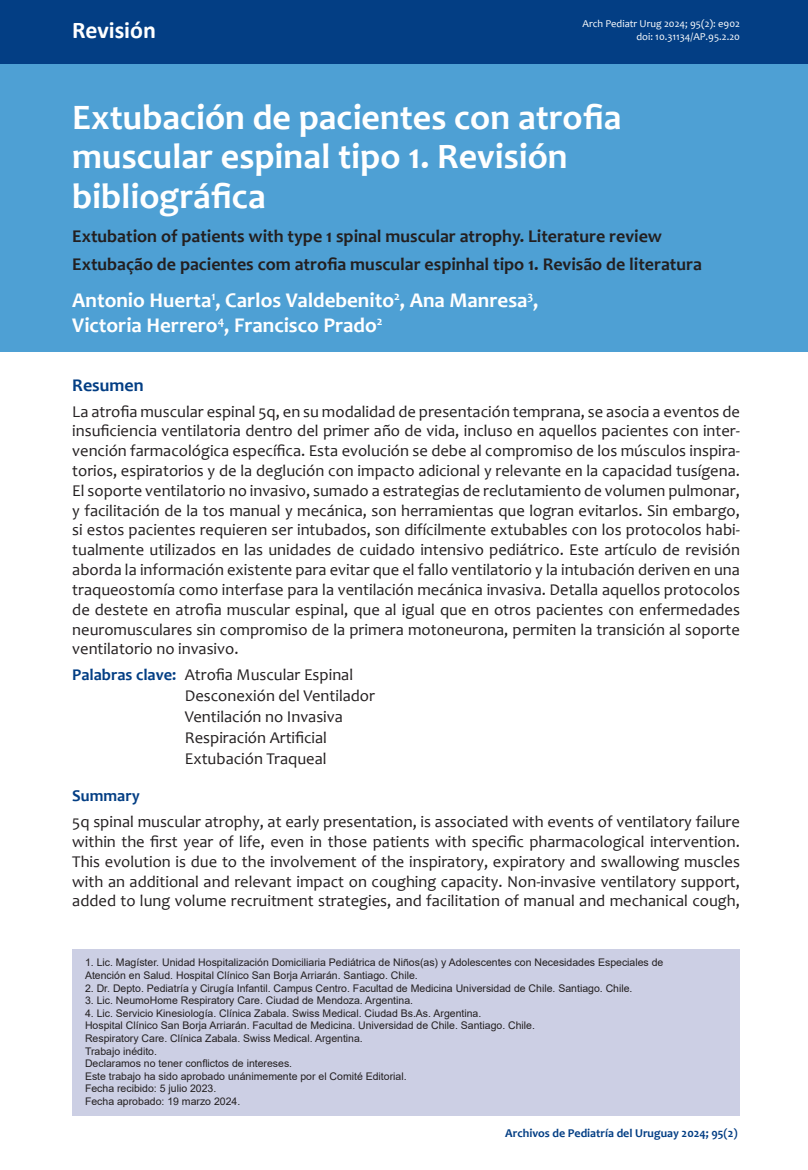
<style>
.page{position:relative;width:808px;height:1170px;background:#fff}
.page>*{position:absolute;margin:0;border:0;box-sizing:border-box;transform-origin:0 0}
.t1{font:700 36px/39px "Candara";color:#fff}
.t2{font:700 24px "Calibri";color:#fff}
.t3{font:700 21px/25.2px "Candara";color:#fff}
.t4{font:700 18px/27.6px "Candara";color:#231f20}
.t5{font:700 18px "Candara";color:#033e84}
.t6{font:16.5px/19.8px "Candara";color:#231f20;text-align:justify}
.t7{font:700 16.5px "Candara";color:#033e84}
.t8{font:700 12px "Candara";color:#033e84}
.t9{font:10.5px/12.6px "Arial";color:#231f20}
.t10{font:10.5px/12.6px "Candara";color:#fff;text-align:right}
</style>
<div class="page">
<div style="left:0;top:64px;width:808px;height:287px;background:#4ea0d4"></div>
<div style="left:0;top:0;width:808px;height:64px;background:#033e84"></div>
<div style="left:72px;top:949px;width:668px;height:166px;background:#cccfe4"></div>
<h2 class="t2" style="left:72px;top:13px;width:85px">Revisión</h2>
<p class="t10" style="left:582px;top:17px;width:159px">Arch Pediatr Urug 2024; 95(2): e902 doi: 10.31134/AP.95.2.20</p>
<h1 class="t1" style="left:72px;top:98px;width:551px">Extubación de pacientes con atrofia muscular espinal tipo 1. Revisión bibliográfica</h1>
<p class="t4" style="left:72px;top:222px;width:631px">Extubation of patients with type 1 spinal muscular atrophy. Literature review<br>Extubação de pacientes com atrofia muscular espinhal tipo 1. Revisão de literatura</p>
<p class="t3" style="left:72px;top:287px;width:468px">Antonio Huerta<sup>1</sup>, Carlos Valdebenito<sup>2</sup>, Ana Manresa<sup>3</sup>,<br>Victoria Herrero<sup>4</sup>, Francisco Prado<sup>2</sup></p>
<p class="t5" style="left:72px;top:373px;width:73px">Resumen</p>
<p class="t6" style="left:72px;top:401px;width:669px">La atrofia muscular espinal 5q, en su modalidad de presentación temprana, se asocia a eventos de insuficiencia ventilatoria dentro del primer año de vida, incluso en aquellos pacientes con inter&shy;vención farmacológica específica. Esta evolución se debe al compromiso de los músculos inspira&shy;torios, espiratorios y de la deglución con impacto adicional y relevante en la capacidad tusígena.<br>El soporte ventilatorio no invasivo, sumado a estrategias de reclutamiento de volumen pulmonar, y facilitación de la tos manual y mecánica, son herramientas que logran evitarlos. Sin embargo, si estos pacientes requieren ser intubados, son difícilmente extubables con los protocolos habi&shy;tualmente utilizados en las unidades de cuidado intensivo pediátrico. Este artículo de revisión aborda la información existente para evitar que el fallo ventilatorio y la intubación deriven en una traqueostomía como interfase para la ventilación mecánica invasiva. Detalla aquellos protocolos de destete en atrofia muscular espinal, que al igual que en otros pacientes con enfermedades neuromusculares sin compromiso de la primera motoneurona, permiten la transición al soporte ventilatorio no invasivo.</p>
<p class="t6" style="left:185px;top:664px;width:192px;line-height:21px;text-align:left">Atrofia Muscular Espinal<br>Desconexión del Ventilador<br>Ventilación no Invasiva<br>Respiración Artificial<br>Extubación Traqueal</p>
<p class="t7" style="left:72px;top:664px;width:106px">Palabras clave:</p>
<p class="t7" style="left:72px;top:785px;width:69px">Summary</p>
<p class="t6" style="left:72px;top:811px;width:669px">5q spinal muscular atrophy, at early presentation, is associated with events of ventilatory failure within the first year of life, even in those patients with specific pharmacological intervention.<br>This evolution is due to the involvement of the inspiratory, expiratory and swallowing muscles with an additional and relevant impact on coughing capacity. Non-invasive ventilatory support, added to lung volume recruitment strategies, and facilitation of manual and mechanical cough,</p>
<p class="t9" style="left:85px;top:956px;width:580px">1. Lic. Magíster. Unidad Hospitalización Domiciliaria Pediátrica de Niños(as) y Adolescentes con Necesidades Especiales de<br>Atención en Salud. Hospital Clínico San Borja Arriarán. Santiago. Chile.</p>
<p class="t9" style="left:85px;top:981px;width:549px">2. Dr. Depto. Pediatría y Cirugía Infantil. Campus Centro. Facultad de Medicina Universidad de Chile. Santiago. Chile.</p>
<p class="t9" style="left:85px;top:994px;width:329px">3. Lic. NeumoHome Respiratory Care. Ciudad de Mendoza. Argentina.</p>
<p class="t9" style="left:85px;top:1006px;width:451px">4. Lic. Servicio Kinesiología. Clínica Zabala. Swiss Medical. Ciudad Bs.As. Argentina.<br>Hospital Clínico San Borja Arriarán. Facultad de Medicina. Universidad de Chile. Santiago. Chile.<br>Respiratory Care. Clínica Zabala. Swiss Medical. Argentina.<br>Trabajo inédito.<br>Declaramos no tener conflictos de intereses.<br>Este trabajo ha sido aprobado unánimemente por el Comité Editorial.<br>Fecha recibido: 5 julio 2023.<br>Fecha aprobado: 19 marzo 2024.</p>
<p class="t8" style="left:505px;top:1125px;width:234px">Archivos de Pediatría del Uruguay 2024; 95(2)</p>
</div>
